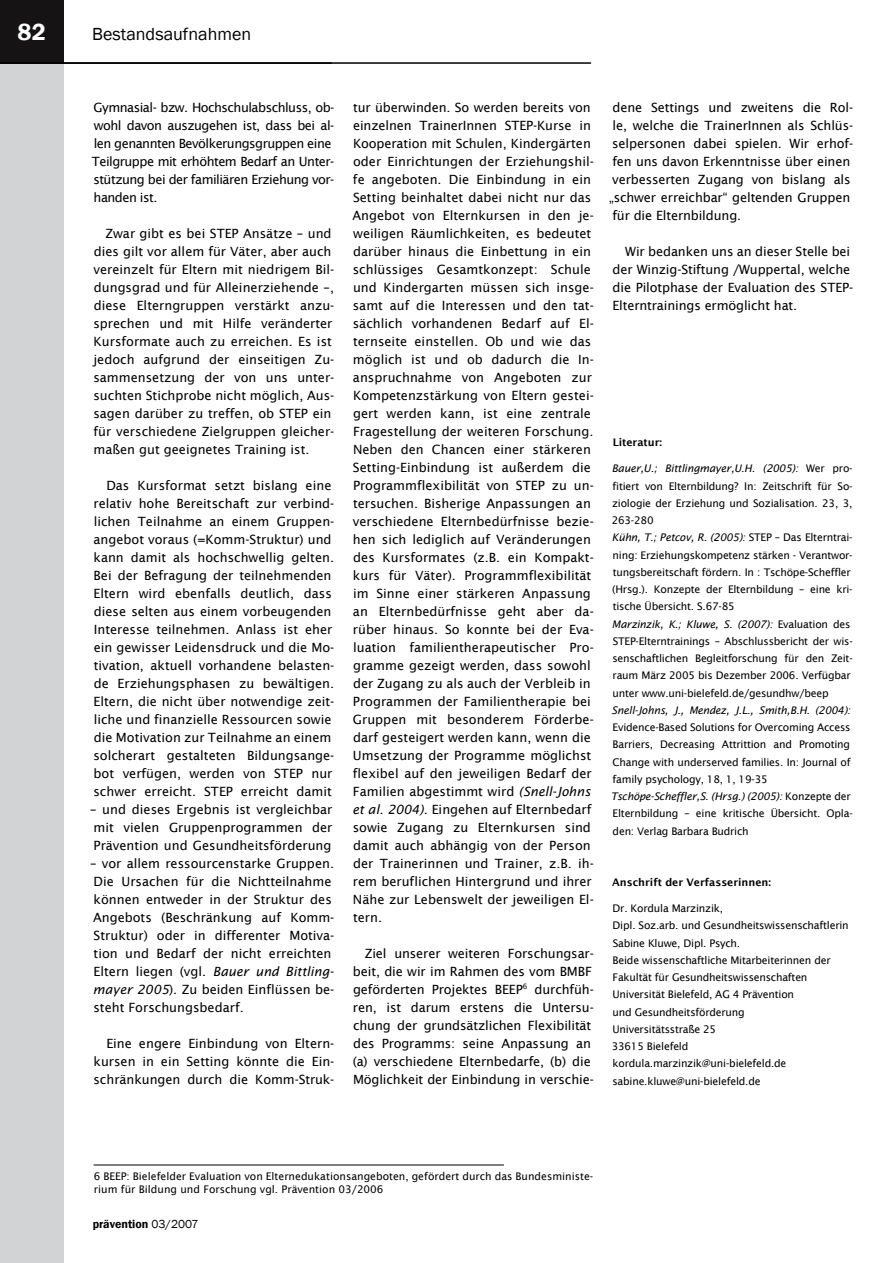
<style>
.page{position:relative;width:893px;height:1263px;background:#fff}
.page>*{position:absolute;margin:0;border:0;box-sizing:border-box;transform-origin:0 0}
.t1{font:600 24px "Franklin Gothic";color:#fff}
.t2{font:18px "Franklin Gothic";color:#000}
.t3{font:12.75px/18px "Lucida Sans";color:#000}
.t4{font:12.75px/18px "Lucida Sans";letter-spacing:-.04em;color:#000}
.t5{font:600 12px "Franklin Gothic";color:#000}
.t6{font:10.5px/17.2px "Lucida Sans";letter-spacing:-.02em;color:#000}
.t7{font:10.5px/12.6px "Lucida Sans";color:#000}
.t8{font:italic 10.5px "Lucida Sans";letter-spacing:-.02em;color:#000}
.t9{font:600 10.5px "Lucida Sans";color:#000}
.s1{font-style:italic}
.s2{font-weight:400}
</style>
<div class="page">
<hr style="left:0;top:62px;width:591px;height:2px;background:#000">
<div style="left:0;top:64px;width:64px;height:1199px;background:#d2d3d5"></div>
<div style="left:0;top:0;width:64px;height:64px;background:#151314"></div>
<hr style="left:0;top:62px;width:332px;height:2px;background:#000">
<hr style="left:94px;top:1164px;width:410px;height:1px;background:#000">
<h1 class="t1" style="left:18px;top:17px;width:30px">82</h1>
<h2 class="t2" style="left:92px;top:23px;width:160px">Bestandsaufnahmen</h2>
<p class="t4" style="left:92px;top:98px;width:244px">Gymnasial- bzw. Hochschulabschluss, ob&shy;wohl davon auszugehen ist, dass bei al&shy;len genannten Bevölkerungsgruppen eine Teilgruppe mit erhöhtem Bedarf an Unter&shy;stützung bei der familiären Erziehung vor&shy;handen ist.</p>
<p class="t3" style="left:93px;top:224px;width:243px;text-indent:12px">Zwar gibt es bei STEP Ansätze – und dies gilt vor allem für Väter, aber auch vereinzelt für Eltern mit niedrigem Bil&shy;dungsgrad und für Alleinerziehende –, diese Elterngruppen verstärkt anzu&shy;sprechen und mit Hilfe veränderter Kursformate auch zu erreichen. Es ist jedoch aufgrund der einseitigen Zu&shy;sammensetzung der von uns unter&shy;suchten Stichprobe nicht möglich, Aus&shy;sagen darüber zu treffen, ob STEP ein für verschiedene Zielgruppen gleicher&shy;maßen gut geeignetes Training ist.</p>
<p class="t3" style="left:93px;top:476px;width:243px;text-indent:13px">Das Kursformat setzt bislang eine relativ hohe Bereitschaft zur verbind&shy;lichen Teilnahme an einem Gruppen&shy;angebot voraus (=Komm-Struktur) und kann damit als hochschwellig gelten.<br>Bei der Befragung der teilnehmenden Eltern wird ebenfalls deutlich, dass diese selten aus einem vorbeugenden Interesse teilnehmen. Anlass ist eher ein gewisser Leidensdruck und die Mo&shy;tivation, aktuell vorhandene belasten&shy;de Erziehungsphasen zu bewältigen.<br>Eltern, die nicht über notwendige zeit&shy;liche und finanzielle Ressourcen sowie die Motivation zur Teilnahme an einem solcherart gestalteten Bildungsange&shy;bot verfügen, werden von STEP nur schwer erreicht. STEP erreicht damit</p>
<p class="t3" style="left:90px;top:800px;width:244px;text-align:justify">– und dieses Ergebnis ist vergleichbar mit vielen Gruppenprogrammen der Prävention und Gesundheitsförderung</p>
<p class="t3" style="left:90px;top:854px;width:246px">– vor allem ressourcenstarke Gruppen.<br>Die Ursachen für die Nichtteilnahme können entweder in der Struktur des Angebots (Beschränkung auf Komm-Struktur) oder in differenter Motiva&shy;tion und Bedarf der nicht erreichten Eltern liegen (vgl. <span class="s1">Bauer und Bittling&shy;mayer 2005</span>). Zu beiden Einflüssen be&shy;steht Forschungsbedarf.</p>
<p class="t3" style="left:93px;top:1034px;width:243px;text-align:justify;text-indent:13px">Eine engere Einbindung von Eltern&shy;kursen in ein Setting könnte die Ein&shy;schränkungen durch die Komm-Struk-</p>
<p class="t3" style="left:352px;top:98px;width:243px">tur überwinden. So werden bereits von einzelnen TrainerInnen STEP-Kurse in Kooperation mit Schulen, Kindergärten oder Einrichtungen der Erziehungshil&shy;fe angeboten. Die Einbindung in ein Setting beinhaltet dabei nicht nur das Angebot von Elternkursen in den je&shy;weiligen Räumlichkeiten, es bedeutet darüber hinaus die Einbettung in ein schlüssiges Gesamtkonzept: Schule und Kindergarten müssen sich insge&shy;samt auf die Interessen und den tat&shy;sächlich vorhandenen Bedarf auf El&shy;ternseite einstellen. Ob und wie das möglich ist und ob dadurch die In&shy;anspruchnahme von Angeboten zur Kompetenzstärkung von Eltern gestei&shy;gert werden kann, ist eine zentrale Fragestellung der weiteren Forschung.<br>Neben den Chancen einer stärkeren Setting-Einbindung ist außerdem die Programmflexibilität von STEP zu un&shy;tersuchen. Bisherige Anpassungen an verschiedene Elternbedürfnisse bezie&shy;hen sich lediglich auf Veränderungen des Kursformates (z.B. ein Kompakt&shy;kurs für Väter). Programmflexibilität im Sinne einer stärkeren Anpassung an Elternbedürfnisse geht aber da&shy;rüber hinaus. So konnte bei der Eva&shy;luation familientherapeutischer Pro&shy;gramme gezeigt werden, dass sowohl der Zugang zu als auch der Verbleib in Programmen der Familientherapie bei Gruppen mit besonderem Förderbe&shy;darf gesteigert werden kann, wenn die Umsetzung der Programme möglichst flexibel auf den jeweiligen Bedarf der Familien abgestimmt wird <span class="s1">(Snell-Johns et al. 2004)</span>. Eingehen auf Elternbedarf sowie Zugang zu Elternkursen sind damit auch abhängig von der Person der Trainerinnen und Trainer, z.B. ih&shy;rem beruflichen Hintergrund und ihrer Nähe zur Lebenswelt der jeweiligen El&shy;tern.</p>
<p class="t3" style="left:353px;top:944px;width:243px;text-indent:12px">Ziel unserer weiteren Forschungsar&shy;beit, die wir im Rahmen des vom BMBF geförderten Projektes BEEP<sup>6</sup> durchfüh&shy;ren, ist darum erstens die Untersu&shy;chung der grundsätzlichen Flexibilität des Programms: seine Anpassung an (a) verschiedene Elternbedarfe, (b) die Möglichkeit der Einbindung in verschie-</p>
<p class="t3" style="left:609px;top:98px;width:246px">dene Settings und zweitens die Rol&shy;le, welche die TrainerInnen als Schlüs&shy;selpersonen dabei spielen. Wir erhof&shy;fen uns davon Erkenntnisse über einen verbesserten Zugang von bislang als „schwer erreichbar“ geltenden Gruppen für die Elternbildung.</p>
<p class="t3" style="left:612px;top:242px;width:242px;text-indent:13px">Wir bedanken uns an dieser Stelle bei der Winzig-Stiftung /Wuppertal, welche die Pilotphase der Evaluation des STEP-Elterntrainings ermöglicht hat.</p>
<p class="t9" style="left:613px;top:437px;width:51px">Literatur:</p>
<p class="t6" style="left:612px;top:460px;width:243px"><span class="s1">Bauer,U.; Bittlingmayer,U.H. (2005):</span> Wer pro&shy;fitiert von Elternbildung? In: Zeitschrift für So&shy;ziologie der Erziehung und Sozialisation. 23, 3, 263-280<br><span class="s1">Kühn, T.; Petcov, R. (2005):</span> STEP – Das Elterntrai&shy;ning: Erziehungskompetenz stärken - Verantwor&shy;tungsbereitschaft fördern. In : Tschöpe-Scheffler (Hrsg.). Konzepte der Elternbildung – eine kri&shy;tische Übersicht. S.67-85<br><span class="s1">Marzinzik, K.; Kluwe, S. (2007):</span> Evaluation des STEP-Elterntrainings – Abschlussbericht der wis&shy;senschaftlichen Begleitforschung für den Zeit&shy;raum März 2005 bis Dezember 2006. Verfügbar unter www.uni-bielefeld.de/gesundhw/beep</p>
<p class="t8" style="left:612px;top:704px;width:240px">Snell-Johns, J., Mendez, J.L., Smith,B.H. (2004):</p>
<p class="t6" style="left:611px;top:719px;width:244px">Evidence-Based Solutions for Overcoming Access Barriers, Decreasing Attrittion and Promoting Change with underserved families. In: Journal of family psychology, 18, 1, 19-35<br><span class="s1">Tschöpe-Scheffler,S. (Hrsg.) (2005):</span> Konzepte der Elternbildung – eine kritische Übersicht. Opla&shy;den: Verlag Barbara Budrich</p>
<p class="t9" style="left:612px;top:876px;width:160px">Anschrift der Verfasserinnen:</p>
<p class="t6" style="left:612px;top:900px;width:239px">Dr. Kordula Marzinzik,<br>Dipl. Soz.arb. und Gesundheitswissenschaftlerin Sabine Kluwe, Dipl. Psych.<br>Beide wissenschaftliche Mitarbeiterinnen der Fakultät für Gesundheitswissenschaften Universität Bielefeld, AG 4 Prävention<br>und Gesundheitsförderung<br>Universitätsstraße 25<br>33615 Bielefeld kordula.marzinzik@uni-bielefeld.de sabine.kluwe@uni-bielefeld.de</p>
<p class="t7" style="left:94px;top:1170px;width:501px">6 BEEP: Bielefelder Evaluation von Elternedukationsangeboten, gefördert durch das Bundesministe&shy;rium für Bildung und Forschung vgl. Prävention 03/2006</p>
<p class="t5" style="left:93px;top:1216px;width:107px">prävention <span class="s2">03/2007</span></p>
</div>
